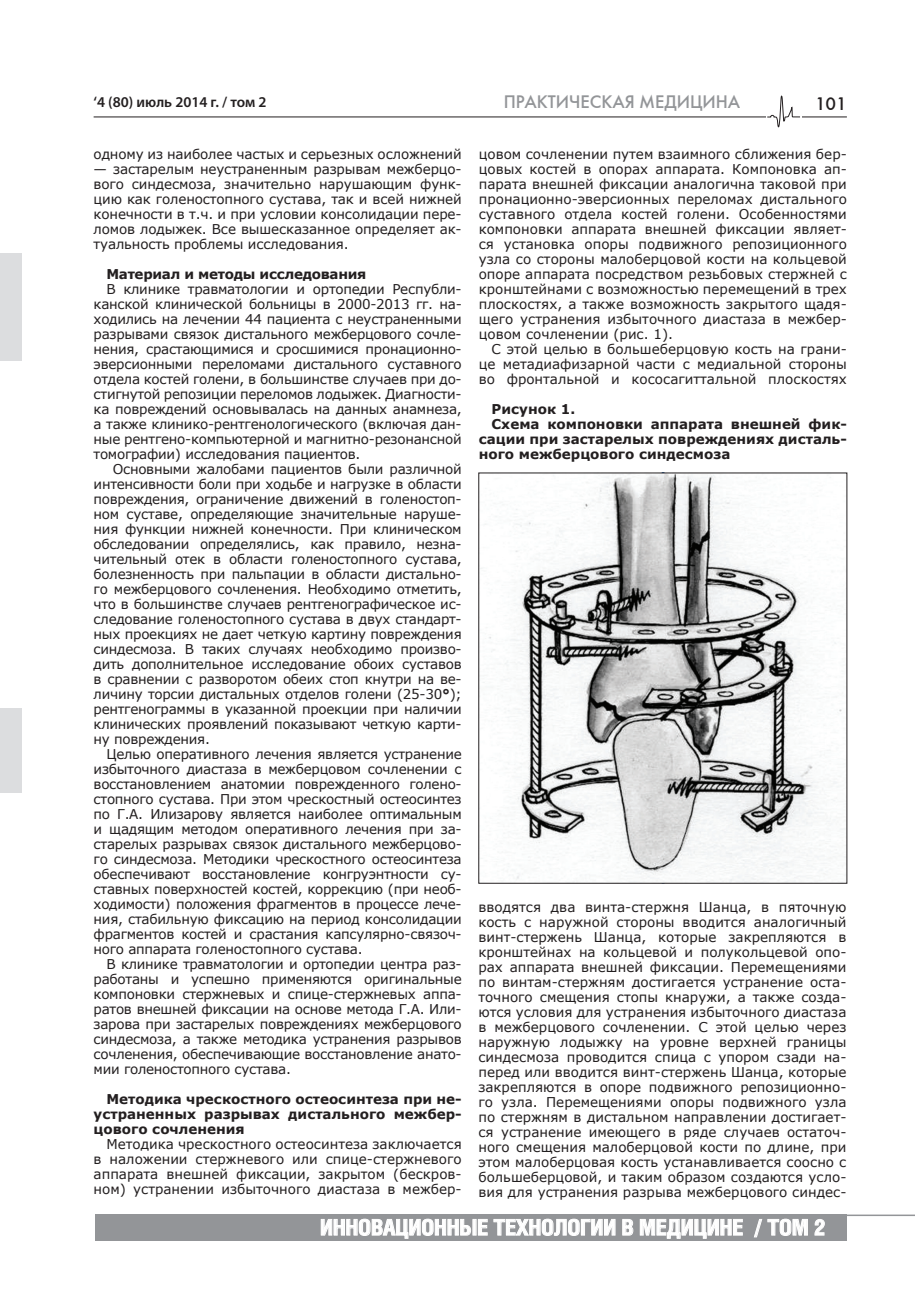
<style>
.page{position:relative;width:915px;height:1297px;background:#fff}
.page>*{position:absolute;margin:0;border:0;box-sizing:border-box;transform-origin:0 0}
.t1{font:700 21.75px "Helios Cond";color:#fff;scale:1.05 1}
.t2{font:18px "Futuris C";color:#939598}
.t3{font:18px "Futuris C";color:#231f20}
.t4{font:600 15px "Myriad Pro";color:#231f20}
.t5{font:13.5px/15px "Verdana";letter-spacing:-.01em;color:#231f20;text-align:justify}
.t6{font:700 13.5px/15px "Verdana";color:#231f20;text-align:justify}
.t7{font:700 13.5px "Verdana";letter-spacing:-.02em;color:#231f20}
.s1{font-weight:700}
</style>
<div class="page">
<hr style="left:94px;top:117px;width:752px;height:1px;background:#231f20">
<div style="left:95px;top:1215px;width:751px;height:26px;background:#939598"></div>
<svg style="left:321px;top:1219px;width:166px;height:19px"></svg>
<svg style="left:493px;top:1219px;width:122px;height:17px"></svg>
<svg style="left:622px;top:1219px;width:11px;height:16px"></svg>
<svg style="left:639px;top:1219px;width:103px;height:19px"></svg>
<svg style="left:754px;top:1219px;width:7px;height:18px"></svg>
<svg style="left:767px;top:1218px;width:40px;height:18px"></svg>
<svg style="left:814px;top:1219px;width:10px;height:16px"></svg>
<hr style="left:645px;top:1214px;width:269px;height:2px;background:#939598">
<div style="left:765px;top:95px;width:35px;height:33px;background:#fff"></div>
<svg style="left:767px;top:95px;width:33px;height:32px"></svg>
<div style="left:0;top:708px;width:21px;height:84px;background:#dcdddf"></div>
<div style="left:0;top:253px;width:21px;height:107px;background:#dcdddf"></div>
<img style="left:480px;top:475px;width:365px;height:407px">
<p class="t4" style="left:94px;top:92px;width:174px">‘4 (80) июль 2014 г. / том 2</p>
<p class="t5" style="left:94px;top:147px;width:369px">одному из наиболее частых и серьезных осложнений</p>
<p class="t5" style="left:94px;top:162px;width:369px">— застарелым неустраненным разрывам межберцо&shy;вого синдесмоза, значительно нарушающим функ&shy;цию как голеностопного сустава, так и всей нижней конечности в т.ч. и при условии консолидации пере&shy;ломов лодыжек. Все вышесказанное определяет ак&shy;туальность проблемы исследования.</p>
<p class="t7" style="left:106px;top:265px;width:261px">Материал и методы исследования</p>
<p class="t5" style="left:94px;top:282px;width:369px;text-indent:13px">В клинике травматологии и ортопедии Республи&shy;канской клинической больницы в 2000-2013 гг. на&shy;ходились на лечении 44 пациента с неустраненными разрывами связок дистального межберцового сочле&shy;нения, срастающимися и сросшимися пронационно&shy;эверсионными переломами дистального суставного отдела костей голени, в большинстве случаев при до&shy;стигнутой репозиции переломов лодыжек. Диагности&shy;ка повреждений основывалась на данных анамнеза, а также клинико-рентгенологического (включая дан&shy;ные рентгено-компьютерной и магнитно-резонансной томографии) исследования пациентов.</p>
<p class="t5" style="left:94px;top:462px;width:369px;text-indent:19px">Основными жалобами пациентов были различной интенсивности боли при ходьбе и нагрузке в области повреждения, ограничение движений в голеностоп&shy;ном суставе, определяющие значительные наруше&shy;ния функции нижней конечности. При клиническом обследовании определялись, как правило, незна&shy;чительный отек в области голеностопного сустава, болезненность при пальпации в области дистально&shy;го межберцового сочленения. Необходимо отметить, что в большинстве случаев рентгенографическое ис&shy;следование голеностопного сустава в двух стандарт&shy;ных проекциях не дает четкую картину повреждения синдесмоза. В таких случаях необходимо произво&shy;дить дополнительное исследование обоих суставов в сравнении с разворотом обеих стоп кнутри на ве&shy;личину торсии дистальных отделов голени (25-30<span class="s1">°</span>); рентгенограммы в указанной проекции при наличии клинических проявлений показывают четкую карти&shy;ну повреждения.</p>
<p class="t5" style="left:94px;top:747px;width:369px;text-indent:13px">Целью оперативного лечения является устранение избыточного диастаза в межберцовом сочленении с восстановлением анатомии поврежденного голено&shy;стопного сустава. При этом чрескостный остеосинтез по Г.А. Илизарову является наиболее оптимальным и щадящим методом оперативного лечения при за&shy;старелых разрывах связок дистального межберцово&shy;го синдесмоза. Методики чрескостного остеосинтеза обеспечивают восстановление конгруэнтности су&shy;ставных поверхностей костей, коррекцию (при необ&shy;ходимости) положения фрагментов в процессе лече&shy;ния, стабильную фиксацию на период консолидации фрагментов костей и срастания капсулярно-связоч&shy;ного аппарата голеностопного сустава.</p>
<p class="t5" style="left:94px;top:957px;width:369px;text-indent:13px">В клинике травматологии и ортопедии центра раз&shy;работаны и успешно применяются оригинальные компоновки стержневых и спице-стержневых аппа&shy;ратов внешней фиксации на основе метода Г.А. Или&shy;зарова при застарелых повреждениях межберцового синдесмоза, а также методика устранения разрывов сочленения, обеспечивающие восстановление анато&shy;мии голеностопного сустава.</p>
<p class="t6" style="left:94px;top:1091px;width:369px;text-indent:13px">Методика чрескостного остеосинтеза при не&shy;устраненных разрывах дистального межбер&shy;цового сочленения</p>
<p class="t5" style="left:94px;top:1136px;width:369px;text-indent:13px">Методика чрескостного остеосинтеза заключается в наложении стержневого или спице-стержневого аппарата внешней фиксации, закрытом (бескров&shy;ном) устранении избыточного диастаза в межбер-</p>
<h2 class="t2" style="left:503px;top:91px;width:238px">ПРАКТИЧЕСКАЯ МЕДИЦИНА</h2>
<h2 class="t3" style="left:814px;top:93px;width:33px">101</h2>
<p class="t5" style="left:478px;top:146px;width:369px">цовом сочленении путем взаимного сближения бер&shy;цовых костей в опорах аппарата. Компоновка ап&shy;парата внешней фиксации аналогична таковой при пронационно-эверсионных переломах дистального суставного отдела костей голени. Особенностями компоновки аппарата внешней фиксации являет&shy;ся установка опоры подвижного репозиционного узла со стороны малоберцовой кости на кольцевой опоре аппарата посредством резьбовых стержней с кронштейнами с возможностью перемещений в трех плоскостях, а также возможность закрытого щадя&shy;щего устранения избыточного диастаза в межбер&shy;цовом сочленении (рис. 1).</p>
<p class="t5" style="left:478px;top:341px;width:369px;text-indent:13px">С этой целью в большеберцовую кость на грани&shy;це метадиафизарной части с медиальной стороны во фронтальной и кососагиттальной плоскостях</p>
<p class="t6" style="left:491px;top:401px;width:85px">Рисунок 1.</p>
<p class="t6" style="left:491px;top:416px;width:357px">Схема компоновки аппарата внешней фик-</p>
<p class="t6" style="left:478px;top:431px;width:369px">сации при застарелых повреждениях дисталь-</p>
<p class="t6" style="left:478px;top:446px;width:253px">ного межберцового синдесмоза</p>
<p class="t5" style="left:478px;top:899px;width:369px">вводятся два винта-стержня Шанца, в пяточную кость с наружной стороны вводится аналогичный винт-стержень Шанца, которые закрепляются в кронштейнах на кольцевой и полукольцевой опо&shy;рах аппарата внешней фиксации. Перемещениями по винтам-стержням достигается устранение оста&shy;точного смещения стопы кнаружи, а также созда&shy;ются условия для устранения избыточного диастаза в межберцового сочленении. С этой целью через наружную лодыжку на уровне верхней границы синдесмоза проводится спица с упором сзади на&shy;перед или вводится винт-стержень Шанца, которые закрепляются в опоре подвижного репозиционно&shy;го узла. Перемещениями опоры подвижного узла по стержням в дистальном направлении достигает&shy;ся устранение имеющего в ряде случаев остаточ&shy;ного смещения малоберцовой кости по длине, при этом малоберцовая кость устанавливается соосно с большеберцовой, и таким образом создаются усло&shy;вия для устранения разрыва межберцового синдес-</p>
<h1 class="t1" style="left:320px;top:1214px;width:440px">инновационные технологии в медицине / ТОМ</h1>
<h1 class="t1" style="left:813px;top:1214px;width:12px">2</h1>
</div>
